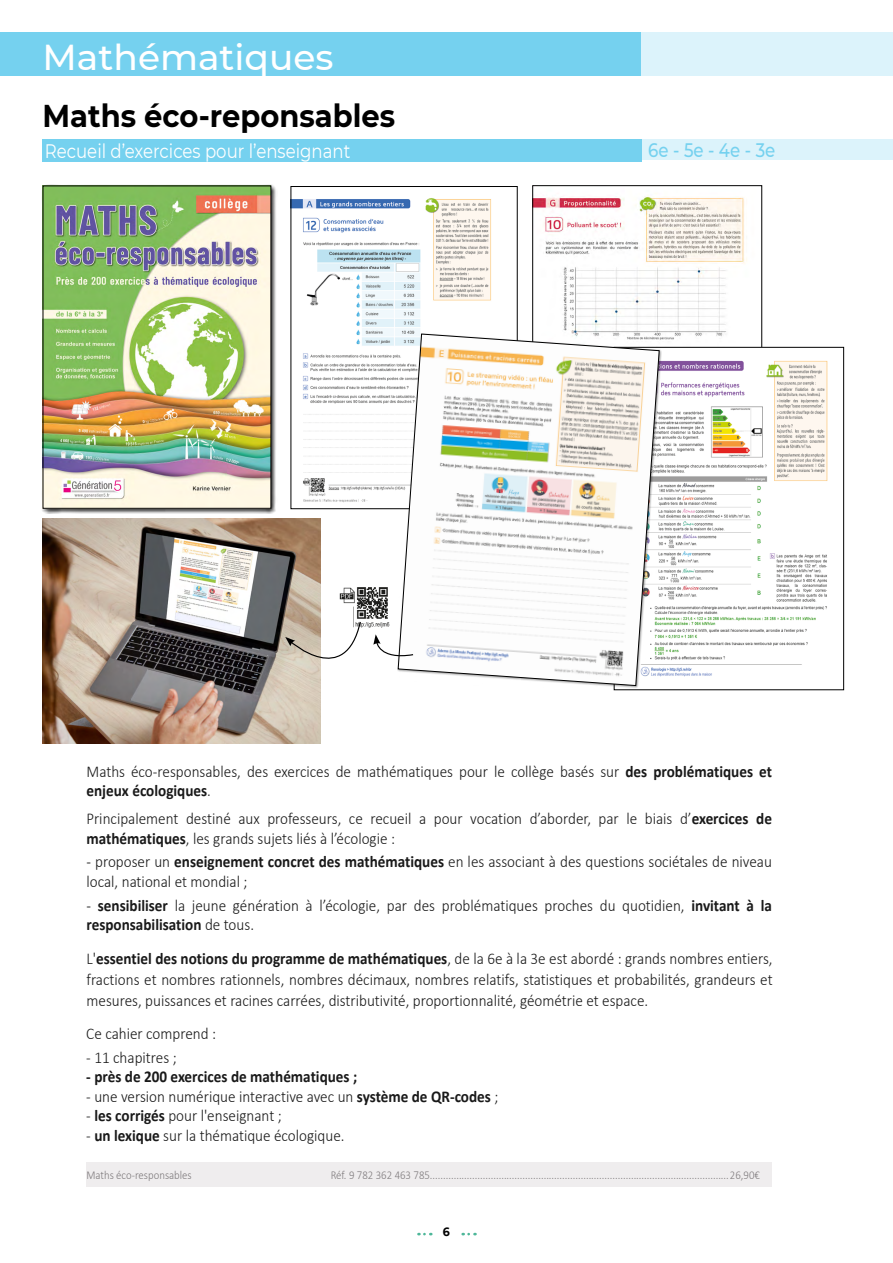
<style>
.page{position:relative;width:893px;height:1263px;background:#fff}
.page>*{position:absolute;margin:0;border:0;box-sizing:border-box;transform-origin:0 0}
.t1{font:500 36px "Montserrat";color:#fff}
.t2{font:700 31.5px "Montserrat";color:#000;scale:.92 1}
.t3{font:19.5px "Montserrat";color:#fff;scale:.85 1}
.t4{font:500 19.5px "Montserrat";letter-spacing:.005em;color:#75d1ef;scale:.85 1}
.t5{font:300 16.5px/19.5px "Calibri";color:#191919;scale:.92 1}
.t6{font:700 16.5px "Calibri";color:#191919;scale:.92 1}
.t7{font:300 12px "Calibri";color:#7e7a7c;scale:.9 1}
.t8{font:700 12px "Montserrat";color:#000;scale:.92 1}
.s1{font-weight:700}
.s2{color:#000}
</style>
<div class="page">
<svg style="left:418px;top:1233px;width:13px;height:2px"></svg>
<svg style="left:463px;top:1233px;width:12px;height:2px"></svg>
<img style="left:339px;top:587px;width:51px;height:41px">
<img style="left:534px;top:196px;width:226px;height:151px">
<div style="left:0;top:32px;width:893px;height:44px;background:#dcf3fb"></div>
<div style="left:0;top:32px;width:641px;height:44px;background:#75d1ef"></div>
<div style="left:86px;top:1162px;width:686px;height:24px;background:#efedee"></div>
<div style="left:41px;top:184px;width:236px;height:330px;background:#000;opacity:.75"></div>
<img style="left:45px;top:187px;width:224px;height:320px">
<div style="left:42px;top:139px;width:599px;height:23px;background:#75d1ef"></div>
<div style="left:629px;top:139px;width:264px;height:21px;background:#dcf3fb"></div>
<img style="left:293px;top:198px;width:198px;height:305px">
<div style="left:291px;top:186px;width:226px;height:323px;border:1px solid #000"></div>
<img style="left:662px;top:360px;width:166px;height:317px">
<svg style="left:398px;top:334px;width:262px;height:352px"></svg>
<svg style="left:373px;top:634px;width:41px;height:26px"></svg>
<img style="left:43px;top:518px;width:278px;height:226px">
<svg style="left:285px;top:620px;width:77px;height:69px"></svg>
<h1 class="t1" style="left:43px;top:33px;width:292px">Mathématiques</h1>
<h2 class="t2" style="left:43px;top:94px;width:385px">Maths éco-reponsables</h2>
<p class="t3" style="left:45px;top:137px;width:361px">Recueil d’exercices pour l’enseignant</p>
<p class="t4" style="left:648px;top:137px;width:151px">6e - 5e - 4e - 3e</p>
<p class="t5" style="left:87px;top:761px;width:746px">Maths éco-responsables, des exercices de mathématiques pour le collège basés sur <span class="s1">des problématiques et enjeux écologiques</span>.</p>
<p class="t5" style="left:87px;top:809px;width:746px">Principalement destiné aux professeurs, ce recueil a pour vocation d’aborder, par le biais d’<span class="s1">exercices de mathématiques</span>, les grands sujets liés à l’écologie :</p>
<p class="t5" style="left:87px;top:852px;width:747px"><span class="s2">-</span> proposer un <span class="s1">enseignement concret des mathématiques</span> en les associant à des questions sociétales de niveau local, national et mondial ;</p>
<p class="t5" style="left:87px;top:895px;width:746px"><span class="s2">-</span> <span class="s1">sensibiliser</span> la jeune génération à l’écologie, par des problématiques proches du quotidien, <span class="s1">invitant à la responsabilisation</span> de tous.</p>
<p class="t5" style="left:87px;top:948px;width:747px;line-height:21px;text-align:justify">L'<span class="s1">essentiel des notions du programme de mathématiques</span>, de la 6e à la 3e est abordé : grands nombres entiers, fractions et nombres rationnels, nombres décimaux, nombres relatifs, statistiques et probabilités, grandeurs et mesures, puissances et racines carrées, distributivité, proportionnalité, géométrie et espace.</p>
<p class="t5" style="left:86px;top:1023px;width:143px">Ce cahier comprend :</p>
<p class="t5" style="left:86px;top:1047px;width:100px">- 11 chapitres ;</p>
<p class="t6" style="left:86px;top:1065px;width:296px">- près de 200 exercices de mathématiques ;</p>
<p class="t5" style="left:86px;top:1086px;width:449px">- une version numérique interactive avec un <span class="s1">système de QR-codes</span> ;</p>
<p class="t5" style="left:86px;top:1106px;width:214px">- <span class="s1">les corrigés</span> pour l'enseignant ;</p>
<p class="t5" style="left:86px;top:1125px;width:282px">- <span class="s1">un lexique</span> sur la thématique écologique.</p>
<p class="t7" style="left:86px;top:1167px;width:119px">Maths éco-responsables</p>
<p class="t7" style="left:331px;top:1167px;width:478px">Réf. 9 782 362 463 785.................................................................................................................26,90€</p>
<p class="t8" style="left:443px;top:1223px;width:9px">6</p>
</div>
